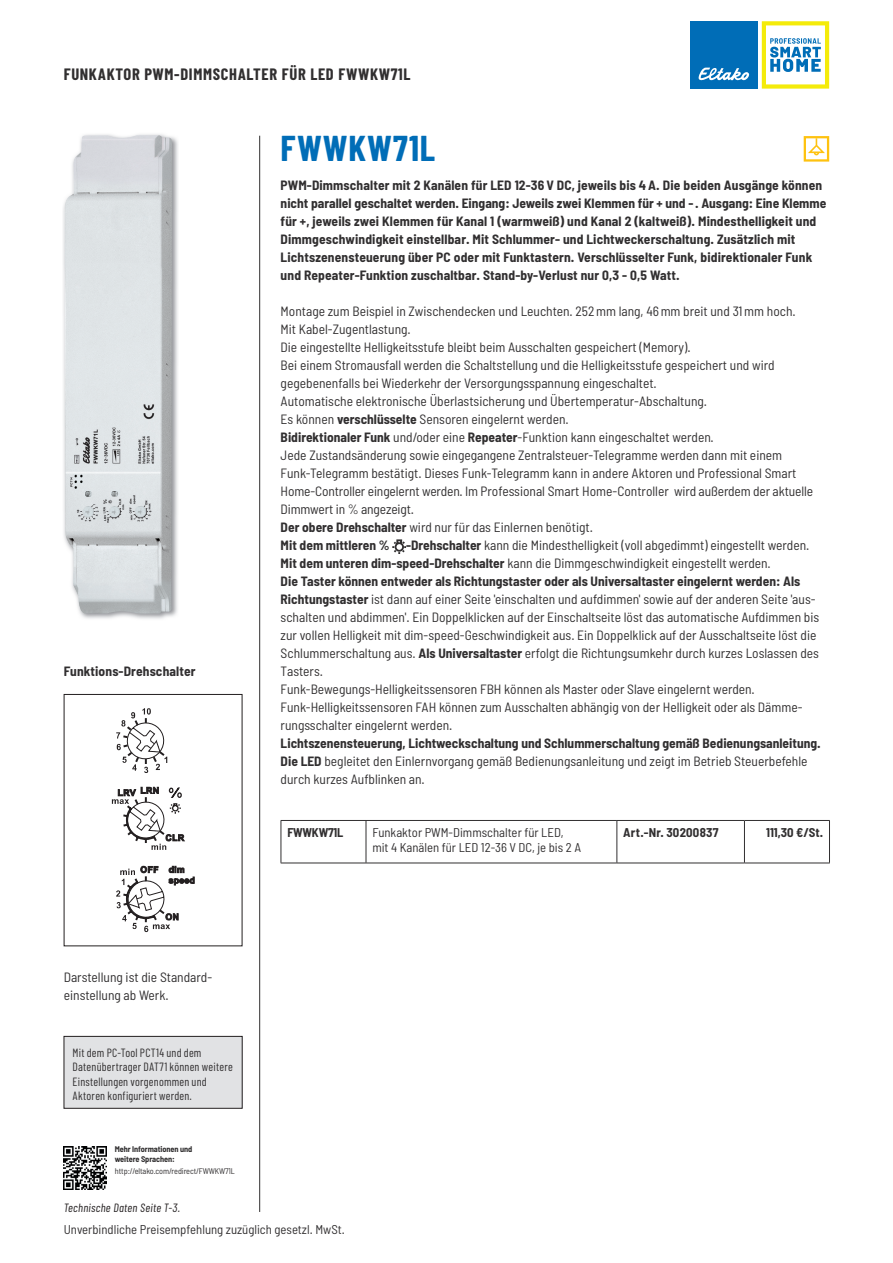
<style>
.page{position:relative;width:893px;height:1263px;background:#fff}
.page>*{position:absolute;margin:0;border:0;box-sizing:border-box;transform-origin:0 0}
.t1{font:700 36px "Barlow Condensed";letter-spacing:.03em;color:#006db7}
.t2{font:700 16.5px "Barlow Condensed";letter-spacing:.04em;color:#312f30}
.t3{font:semi-condensed 13.5px/18px "Barlow";color:#312f30}
.t4{font:700 semi-condensed 13.5px/18px "Barlow";letter-spacing:.01em;color:#312f30}
.t5{font:semi-condensed 12.75px/15px "Barlow";color:#312f30}
.t6{font:700 semi-condensed 12.75px "Barlow";color:#312f30}
.t7{font:700 semi-condensed 12.75px "Barlow";letter-spacing:.02em;color:#312f30}
.t8{font:12px/14.4px "Barlow Condensed";letter-spacing:.015em;color:#312f30}
.t9{font:italic 12px "Barlow Condensed";letter-spacing:.02em;color:#231f20}
.t10{font:700 semi-condensed 8.25px/9.8px "Barlow";letter-spacing:-.01em;color:#312f30}
.t11{font:semi-condensed 8.25px "Barlow";letter-spacing:-.01em;color:#312f30}
.s1{font-weight:700}
</style>
<div class="page">
<hr style="left:259px;top:136px;width:1px;height:1076px;background:#312f30">
<svg style="left:762px;top:21px;width:67px;height:68px"></svg>
<div style="left:690px;top:21px;width:68px;height:68px;background:#006db7"></div>
<svg style="left:698px;top:68px;width:51px;height:13px"></svg>
<svg style="left:392px;top:539px;width:14px;height:14px"></svg>
<hr style="left:281px;top:820px;width:85px;height:1px;background:#312f30">
<hr style="left:281px;top:821px;width:1px;height:42px;background:#312f30">
<hr style="left:281px;top:863px;width:85px;height:1px;background:#312f30">
<hr style="left:744px;top:820px;width:86px;height:1px;background:#312f30">
<hr style="left:829px;top:821px;width:1px;height:42px;background:#312f30">
<hr style="left:366px;top:863px;width:251px;height:1px;background:#312f30">
<hr style="left:617px;top:863px;width:127px;height:1px;background:#312f30">
<hr style="left:744px;top:863px;width:86px;height:1px;background:#312f30">
<hr style="left:366px;top:820px;width:251px;height:1px;background:#312f30">
<hr style="left:366px;top:821px;width:1px;height:42px;background:#312f30">
<hr style="left:617px;top:820px;width:127px;height:1px;background:#312f30">
<hr style="left:617px;top:821px;width:1px;height:42px;background:#312f30">
<hr style="left:744px;top:821px;width:1px;height:42px;background:#312f30">
<img style="left:63px;top:134px;width:115px;height:485px">
<img style="left:64px;top:135px;width:108px;height:479px">
<svg style="left:112px;top:708px;width:82px;height:224px"></svg>
<div style="left:64px;top:1036px;width:178px;height:72px;background:#e1e2e4"></div>
<div style="left:64px;top:1036px;width:178px;height:72px;border:1px solid #231f20"></div>
<svg style="left:804px;top:136px;width:25px;height:26px"></svg>
<img style="left:64px;top:1147px;width:42px;height:42px">
<p class="t2" style="left:64px;top:64px;width:348px">FUNKAKTOR PWM-DIMMSCHALTER FÜR LED FWWKW71L</p>
<p class="t4" style="left:64px;top:662px;width:133px">Funktions-Drehschalter</p>
<h1 class="t1" style="left:281px;top:126px;width:156px">FWWKW71L</h1>
<p class="t4" style="left:281px;top:176px;width:547px">PWM-Dimmschalter mit 2 Kanälen für LED 12-36 V DC, jeweils bis 4 A. Die beiden Ausgänge können nicht parallel geschaltet werden. Eingang: Jeweils zwei Klemmen für + und - . Ausgang: Eine Klemme für +, jeweils zwei Klemmen für Kanal 1 (warmweiß) und Kanal 2 (kaltweiß). Mindesthelligkeit und Dimmgeschwindigkeit einstellbar. Mit Schlummer- und Lichtweckerschaltung. Zusätzlich mit Licht szenen steuerung über PC oder mit Funktastern. Verschlüsselter Funk, bidirektionaler Funk und Repeater-Funktion zuschaltbar. Stand-by-Verlust nur 0,3 - 0,5 Watt.</p>
<p class="t3" style="left:281px;top:302px;width:540px">Montage zum Beispiel in Zwischendecken und Leuchten. 252 mm lang, 46 mm breit und 31 mm hoch.<br>Mit Kabel-Zugentlastung.<br>Die eingestellte Helligkeits stufe bleibt beim Ausschalten gespeichert (Memory).<br>Bei einem Stromausfall werden die Schaltstellung und die Helligkeitsstufe gespeichert und wird gegebenenfalls bei Wiederkehr der Versorgungsspannung eingeschaltet.<br>Automatische elektronische Überlastsicherung und Übertemperatur-Ab schal tung.<br>Es können <span class="s1">verschlüsselte</span> Sensoren eingelernt werden.<br><span class="s1">Bidirektionaler Funk</span> und/oder eine <span class="s1">Repeater</span>-Funktion kann eingeschaltet werden.<br>Jede Zustandsänderung sowie eingegangene Zentralsteuer-Telegramme werden dann mit einem Funk-Telegramm bestätigt. Dieses Funk-Telegramm kann in andere Aktoren und Professional Smart Home- Controller eingelernt werden. Im Professional Smart Home-Controller wird außerdem der aktuelle Dimmwert in % angezeigt.<br><span class="s1">Der obere Drehschalter</span> wird nur für das Einlernen benötigt.<br><span class="s1">Mit dem mittleren % -Drehschalter</span> kann die Mindesthelligkeit (voll abgedimmt) eingestellt werden.<br><span class="s1">Mit dem unteren dim-speed-Drehschalter</span> kann die Dimmge schwin digkeit eingestellt werden.<br><span class="s1">Die Taster können entweder als Richtungstaster oder als Universaltaster eingelernt werden: Als Richtungstaster</span> ist dann auf einer Seite 'einschalten und aufdimmen' sowie auf der anderen Seite 'aus&shy;schalten und abdimmen'. Ein Doppelklicken auf der Einschaltseite löst das automatische Aufdimmen bis zur vollen Helligkeit mit dim-speed-Geschwindigkeit aus. Ein Doppelklick auf der Ausschaltseite löst die Schlummerschaltung aus. <span class="s1">Als Universaltaster</span> erfolgt die Richtungsumkehr durch kurzes Loslassen des Tasters.<br>Funk-Bewegungs-Helligkeitssensoren FBH können als Master oder Slave eingelernt werden.<br>Funk-Helligkeitssensoren FAH können zum Ausschalten abhängig von der Helligkeit oder als Dämme&shy;rungsschalter eingelernt werden.</p>
<p class="t3" style="left:281px;top:734px;width:542px"><span class="s1">Lichtszenensteuerung, Lichtweckschaltung und Schlummerschaltung gemäß Bedienungsanleitung.<br>Die LED</span> begleitet den Einlernvorgang gemäß Bedienungsanleitung und zeigt im Betrieb Steuerbefehle durch kurzes Aufblinken an.</p>
<p class="t6" style="left:287px;top:825px;width:57px">FWWKW71L</p>
<p class="t5" style="left:372px;top:825px;width:210px">Funkaktor PWM-Dimmschalter für LED, mit 4 Kanälen für LED 12-36 V DC, je bis 2 A</p>
<p class="t7" style="left:623px;top:825px;width:97px">Art.-Nr. 30200837</p>
<p class="t6" style="left:766px;top:825px;width:58px">111,30 €/St.</p>
<p class="t3" style="left:64px;top:968px;width:150px">Darstellung ist die Standard&shy;einstellung ab Werk.</p>
<p class="t8" style="left:73px;top:1045px;width:162px">Mit dem PC-Tool PCT14 und dem<br>Datenübertrager DAT71 können weitere<br>Einstellungen vorgenommen und<br>Aktoren konfiguriert werden.</p>
<p class="t10" style="left:115px;top:1144px;width:79px">Mehr Informationen und weitere Sprachen:</p>
<p class="t11" style="left:115px;top:1166px;width:122px">http://eltako.com/redirect/FWWKW71L</p>
<p class="t9" style="left:64px;top:1200px;width:118px">Technische Daten Seite T-3.</p>
<p class="t5" style="left:64px;top:1222px;width:283px">Unverbindliche Preisempfehlung zuzüglich gesetzl. MwSt.</p>
</div>
